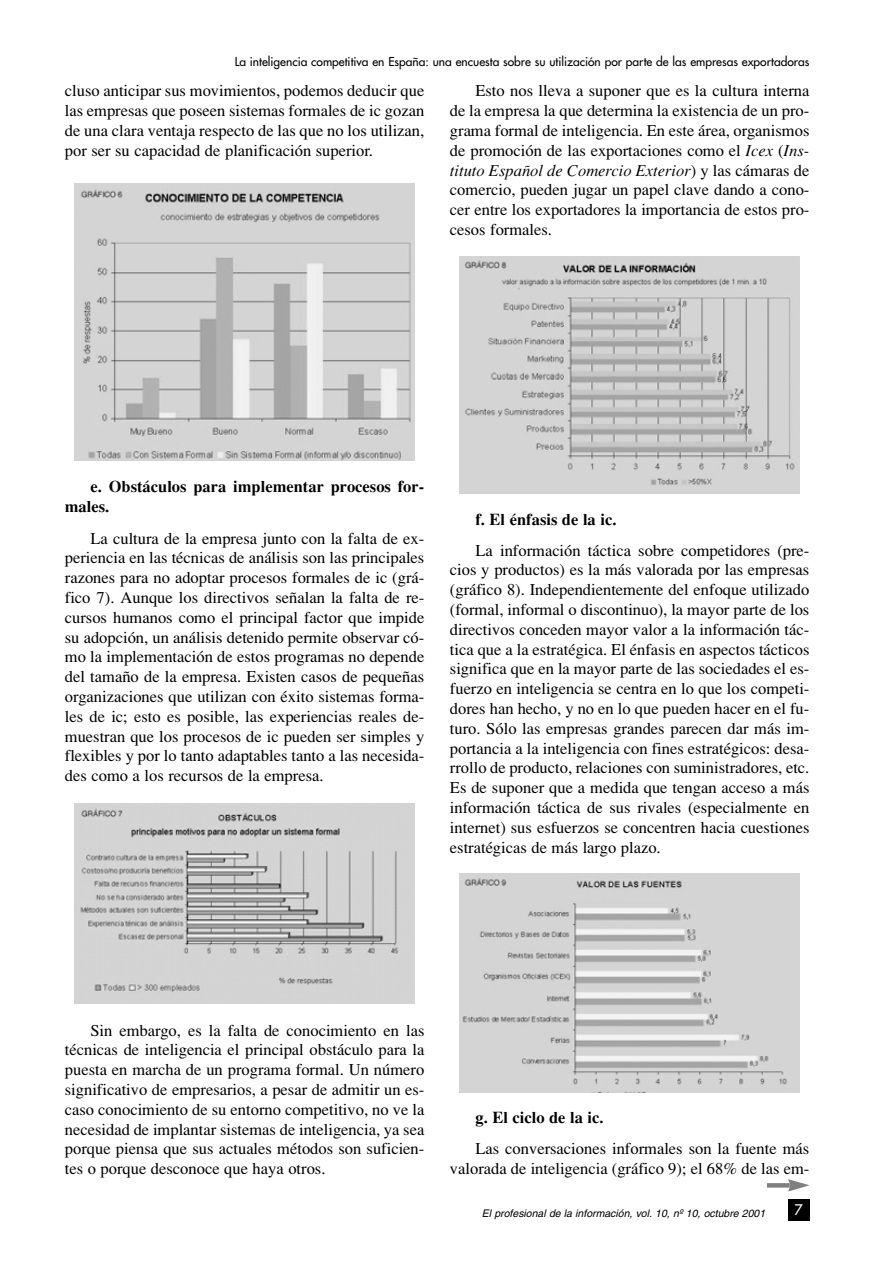
<style>
.page{position:relative;width:893px;height:1263px;background:#fff}
.page>*{position:absolute;margin:0;border:0;box-sizing:border-box;transform-origin:0 0}
.t1{font:16.5px/19.8px "Times";color:#000;text-align:justify}
.t2{font:700 16.5px/19.8px "Times";color:#000}
.t3{font:14.25px "Futura";color:#fff}
.t4{font:12px "Futura";color:#000}
.t5{font:italic 10.5px "Helvetica";color:#000}
.s1{font-style:italic}
</style>
<div class="page">
<div style="left:788px;top:1199px;width:21px;height:21px;background:#000"></div>
<div style="left:766px;top:1183px;width:23px;height:5px;background:#808080"></div>
<svg style="left:788px;top:1179px;width:21px;height:13px"></svg>
<img style="left:459px;top:874px;width:340px;height:218px">
<img style="left:459px;top:256px;width:340px;height:238px">
<img style="left:74px;top:803px;width:341px;height:201px">
<img style="left:74px;top:184px;width:341px;height:276px">
<p class="t4" style="left:235px;top:55px;width:576px">La inteligencia competitiva en España: una encuesta sobre su utilización por parte de las empresas exportadoras</p>
<p class="t1" style="left:65px;top:82px;width:361px">cluso anticipar sus movimientos, podemos deducir que las empresas que poseen sistemas formales de ic gozan de una clara ventaja respecto de las que no los utilizan, por ser su capacidad de planificación superior.</p>
<p class="t1" style="left:450px;top:82px;width:361px;text-indent:26px">Esto nos lleva a suponer que es la cultura interna de la empresa la que determina la existencia de un pro&shy;grama formal de inteligencia. En este área, organismos de promoción de las exportaciones como el <span class="s1">Icex</span> (<span class="s1">Ins&shy;tituto Español de Comercio Exterior</span>) y las cámaras de comercio, pueden jugar un papel clave dando a cono&shy;cer entre los exportadores la importancia de estos pro&shy;cesos formales.</p>
<p class="t2" style="left:65px;top:478px;width:361px;text-indent:26px">e. Obstáculos para implementar procesos for&shy;males.</p>
<p class="t1" style="left:65px;top:530px;width:361px;text-indent:26px">La cultura de la empresa junto con la falta de ex&shy;periencia en las técnicas de análisis son las principales razones para no adoptar procesos formales de ic (grá&shy;fico 7). Aunque los directivos señalan la falta de re&shy;cursos humanos como el principal factor que impide su adopción, un análisis detenido permite observar có&shy;mo la implementación de estos programas no depende del tamaño de la empresa. Existen casos de pequeñas organizaciones que utilizan con éxito sistemas forma&shy;les de ic; esto es posible, las experiencias reales de&shy;muestran que los procesos de ic pueden ser simples y flexibles y por lo tanto adaptables tanto a las necesida&shy;des como a los recursos de la empresa.</p>
<p class="t2" style="left:475px;top:511px;width:142px">f. El énfasis de la ic.</p>
<p class="t1" style="left:450px;top:542px;width:361px;text-indent:26px">La información táctica sobre competidores (pre&shy;cios y productos) es la más valorada por las empresas (gráfico 8). Independientemente del enfoque utilizado (formal, informal o discontinuo), la mayor parte de los directivos conceden mayor valor a la información tác&shy;tica que a la estratégica. El énfasis en aspectos tácticos significa que en la mayor parte de las sociedades el es&shy;fuerzo en inteligencia se centra en lo que los competi&shy;dores han hecho, y no en lo que pueden hacer en el fu&shy;turo. Sólo las empresas grandes parecen dar más im&shy;portancia a la inteligencia con fines estratégicos: desa&shy;rrollo de producto, relaciones con suministradores, etc.<br>Es de suponer que a medida que tengan acceso a más información táctica de sus rivales (especialmente en internet) sus esfuerzos se concentren hacia cuestiones estratégicas de más largo plazo.</p>
<p class="t1" style="left:65px;top:1022px;width:361px;text-indent:26px">Sin embargo, es la falta de conocimiento en las técnicas de inteligencia el principal obstáculo para la puesta en marcha de un programa formal. Un número significativo de empresarios, a pesar de admitir un es&shy;caso conocimiento de su entorno competitivo, no ve la necesidad de implantar sistemas de inteligencia, ya sea porque piensa que sus actuales métodos son suficien&shy;tes o porque desconoce que haya otros.</p>
<p class="t2" style="left:475px;top:1109px;width:130px">g. El ciclo de la ic.</p>
<p class="t1" style="left:450px;top:1141px;width:361px;text-align:right">Las conversaciones informales son la fuente más valorada de inteligencia (gráfico 9); el 68% de las em-</p>
<p class="t5" style="left:482px;top:1209px;width:287px">El profesional de la información, vol. 10, nº 10, octubre 2001</p>
<p class="t3" style="left:794px;top:1203px;width:10px">7</p>
</div>
